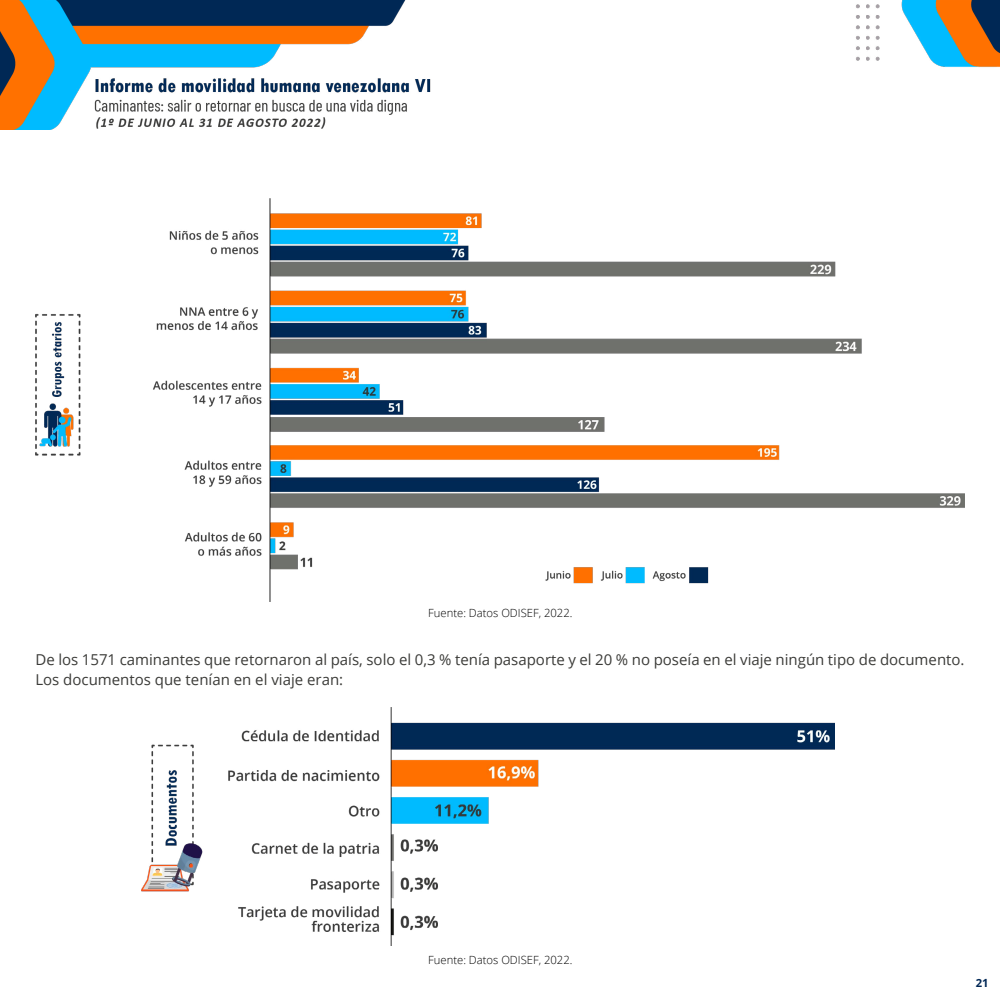
<style>
.page{position:relative;width:1000px;height:1000px;background:#fff}
.page>*{position:absolute;margin:0;border:0;box-sizing:border-box;transform-origin:0 0}
.t1{font:15px/20px "Open Sans";color:#3b3b38}
.t2{font:300 11.25px "Open Sans";color:#000}
.t3{font:700 11.25px "Open Sans";color:#002755}
</style>
<div class="page">
<img style="left:0;top:0;width:1000px;height:130px">
<img style="left:142px;top:707px;width:693px;height:238px">
<img style="left:35px;top:198px;width:930px;height:404px">
<p class="t2" style="left:428px;top:605px;width:146px">Fuente: Datos ODISEF, 2022.</p>
<p class="t1" style="left:35px;top:649px;width:931px">De los 1571 caminantes que retornaron al país, solo el 0,3 % tenía pasaporte y el 20 % no poseía en el viaje ningún tipo de documento.<br>Los documentos que tenían en el viaje eran:</p>
<p class="t2" style="left:428px;top:952px;width:146px">Fuente: Datos ODISEF, 2022.</p>
<p class="t3" style="left:976px;top:975px;width:14px">21</p>
</div>
